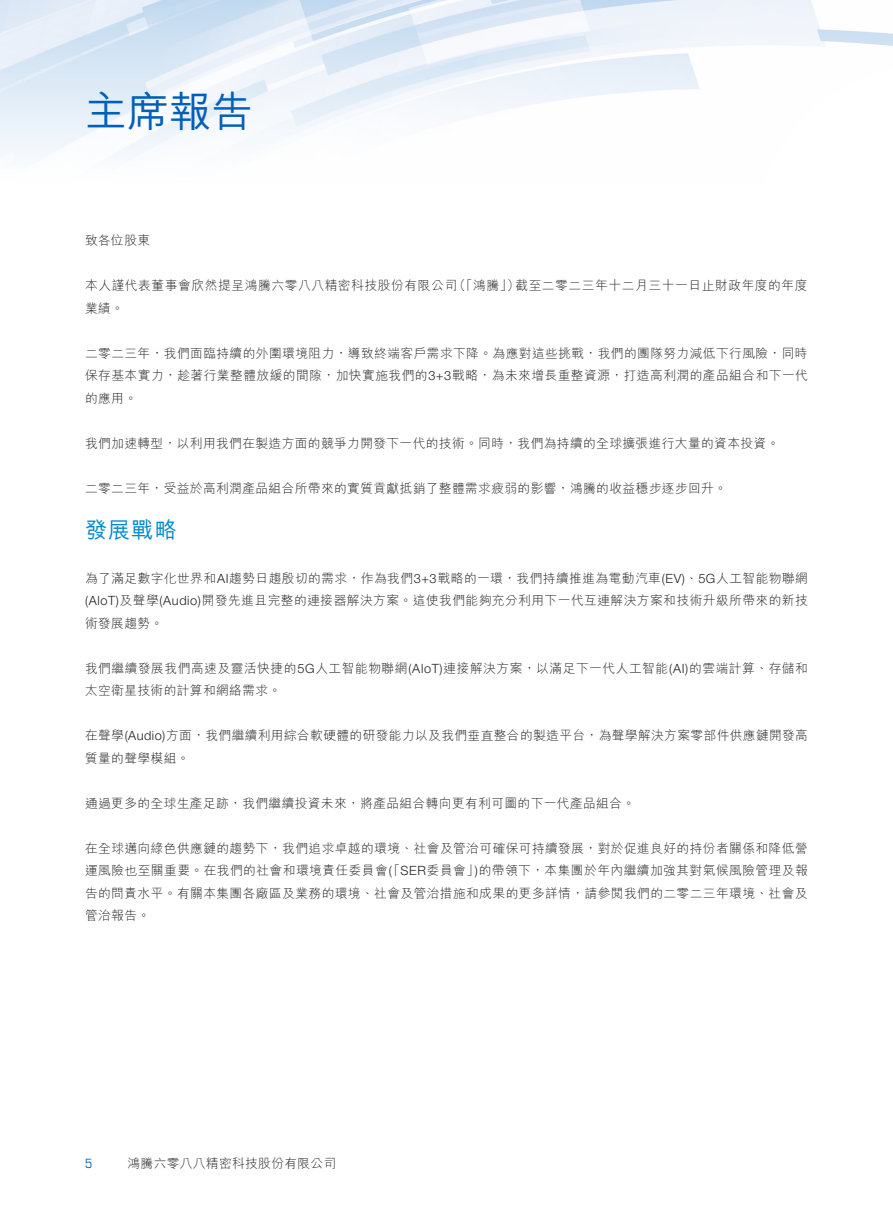
<style>
.page{position:relative;width:893px;height:1212px;background:#fff}
.page>*{position:absolute;margin:0;border:0;box-sizing:border-box;transform-origin:0 0}
.t1{font:500 42px "M Hei HK";color:#005fb9}
.t2{font:500 22.5px "M Hei HK";color:#038ace}
.t3{font:300 12.75px/22.5px "M Hei HK";letter-spacing:.03em;color:#231f20}
.t4{font:condensed 12.75px "Eurostile LT Std";color:#005fb9}
.s1{font-family:"Helvetica Neue LT Std"}
</style>
<div class="page">
<img style="left:0;top:0;width:893px;height:155px">
<h1 class="t1" style="left:85px;top:81px;width:169px">主席報告</h1>
<p class="t3" style="left:85px;top:229px;width:67px">致各位股東</p>
<p class="t3" style="left:453px;top:274px;width:68px">（「鴻騰」）</p>
<p class="t3" style="left:85px;top:274px;width:374px">本人謹代表董事會欣然提呈鴻騰六零八八精密科技股份有限公司業績。</p>
<p class="t3" style="left:85px;top:342px;width:724px;text-align:justify">二零二三年，我們面臨持續的外圍環境阻力，導致終端客戶需求下降。為應對這些挑戰，我們的團隊努力減低下行風險，同時保存基本實力，趁著行業整體放緩的間隙，加快實施我們的<span class="s1">3+3</span>戰略，為未來增長重整資源，打造高利潤的產品組合和下一代的應用。</p>
<p class="t3" style="left:85px;top:432px;width:696px">我們加速轉型，以利用我們在製造方面的競爭力開發下一代的技術。同時，我們為持續的全球擴張進行大量的資本投資。</p>
<p class="t3" style="left:85px;top:477px;width:643px">二零二三年，受益於高利潤產品組合所帶來的實質貢獻抵銷了整體需求疲弱的影響，鴻騰的收益穩步逐步回升。</p>
<h2 class="t2" style="left:85px;top:513px;width:93px">發展戰略</h2>
<p class="t3" style="left:85px;top:567px;width:724px;text-align:justify">為了滿足數字化世界和<span class="s1">AI</span>趨勢日趨殷切的需求，作為我們<span class="s1">3+3</span>戰略的一環，我們持續推進為電動汽車<span class="s1">(EV)</span>、<span class="s1">5G</span>人工智能物聯網<span class="s1">(AloT)</span>及聲學<span class="s1">(Audio)</span>開發先進且完整的連接器解決方案。這使我們能夠充分利用下一代互連解決方案和技術升級所帶來的新技術發展趨勢。</p>
<p class="t3" style="left:85px;top:657px;width:724px">我們繼續發展我們高速及靈活快捷的<span class="s1">5G</span>人工智能物聯網<span class="s1">(AloT)</span>連接解決方案，以滿足下一代人工智能<span class="s1">(AI)</span>的雲端計算、存儲和太空衛星技術的計算和網絡需求。</p>
<p class="t3" style="left:85px;top:724px;width:724px">在聲學<span class="s1">(Audio)</span>方面，我們繼續利用綜合軟硬體的研發能力以及我們垂直整合的製造平台，為聲學解決方案零部件供應鏈開發高質量的聲學模組。</p>
<p class="t3" style="left:85px;top:792px;width:552px">通過更多的全球生產足跡，我們繼續投資未來，將產品組合轉向更有利可圖的下一代產品組合。</p>
<p class="t3" style="left:85px;top:837px;width:724px;text-align:justify">在全球邁向綠色供應鏈的趨勢下，我們追求卓越的環境、社會及管治可確保可持續發展，對於促進良好的持份者關係和降低營運風險也至關重要。在我們的社會和環境責任委員會「<span class="s1">( SER</span>委員會」<span class="s1">)</span>的帶領下，本集團於年內繼續加強其對氣候風險管理及報告的問責水平。有關本集團各廠區及業務的環境、社會及管治措施和成果的更多詳情，請參閱我們的二零二三年環境、社會及管治報告。</p>
<p class="t3" style="left:515px;top:274px;width:294px">截至二零二三年十二月三十一日止財政年度的年度</p>
<p class="t4" style="left:85px;top:1155px;width:9px">5</p>
<p class="t3" style="left:128px;top:1152px;width:210px">鴻騰六零八八精密科技股份有限公司</p>
</div>
